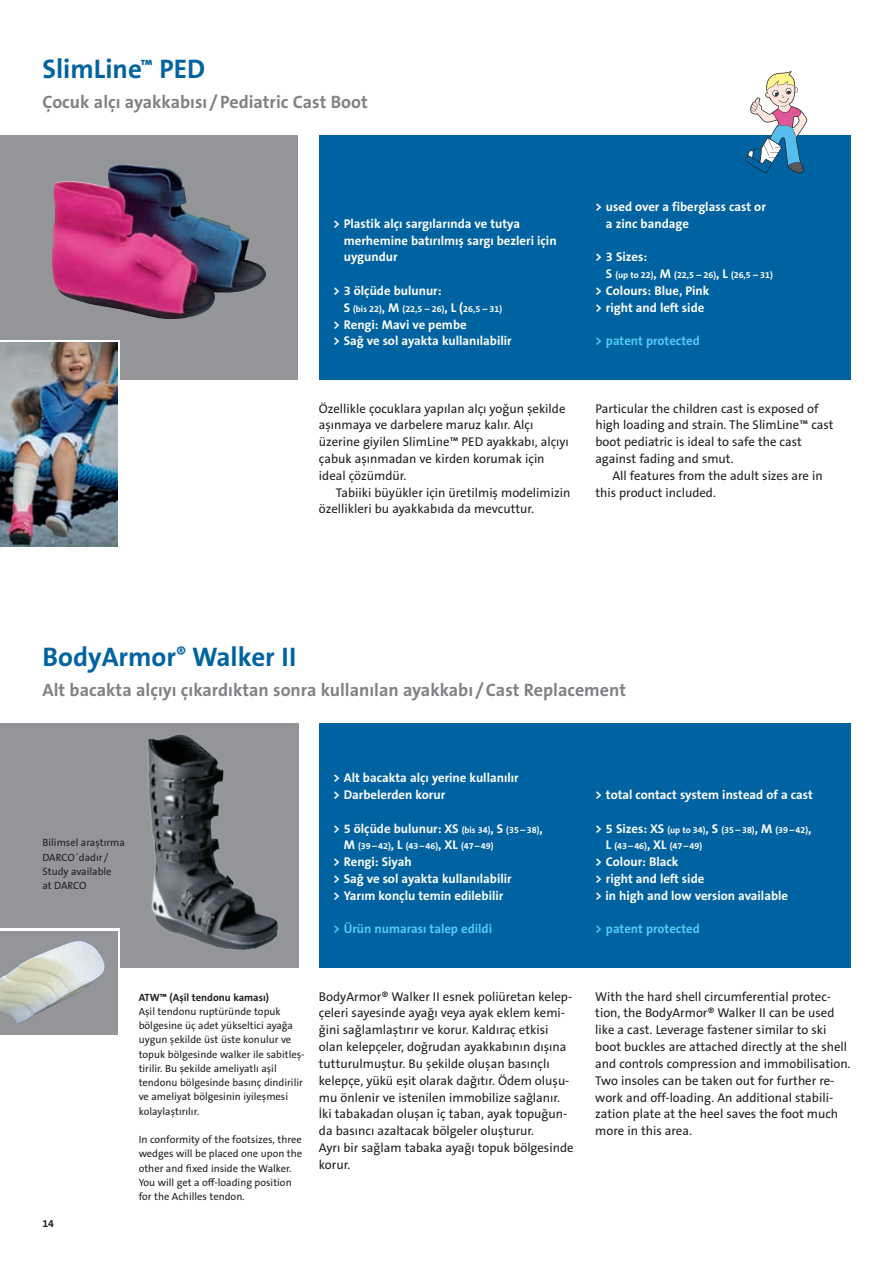
<style>
.page{position:relative;width:893px;height:1263px;background:#fff}
.page>*{position:absolute;margin:0;border:0;box-sizing:border-box;transform-origin:0 0}
.t1{font:700 27px "The Sans B Plus W7";color:#0063a1}
.t2{font:700 18px "The Sans B Plus W7";color:#808285}
.t3{font:12.75px/16.8px "The Sans B Plus W5 Plain";color:#231f20}
.t4{font:700 12.75px/16.8px "The Sans B Plus W7";color:#fff}
.t5{font:700 12.75px "The Sans B Plus W7";color:#51caf5}
.t6{font:10.5px/14.2px "The Sans B Plus W5 Plain";color:#231f20}
.t7{font:700 10.5px "The Sans B Plus W7";color:#231f20}
.t8{font:700 9px/16.8px "The Sans B Plus W7";color:#fff}
.s1{font-size:12.75px}
.s2{font-size:9px}
</style>
<div class="page">
<div style="left:319px;top:723px;width:531px;height:244px;background:#0063a1"></div>
<div style="left:0;top:723px;width:298px;height:244px;background:#939598"></div>
<div style="left:0;top:928px;width:120px;height:104px;background:linear-gradient(to right,#fff,#fff)"></div>
<div style="left:0;top:931px;width:117px;height:103px;background:#939598"></div>
<img style="left:0;top:941px;width:105px;height:83px">
<img style="left:120px;top:734px;width:173px;height:234px">
<div style="left:0;top:135px;width:298px;height:244px;background:#939598"></div>
<div style="left:319px;top:135px;width:531px;height:244px;background:#0063a1"></div>
<img style="left:52px;top:164px;width:214px;height:155px">
<svg style="left:0;top:340px;width:119px;height:106px"></svg>
<img style="left:0;top:342px;width:117px;height:205px">
<svg style="left:745px;top:71px;width:62px;height:102px"></svg>
<h1 class="t1" style="left:43px;top:52px;width:164px">SlimLine<sup>™</sup> PED</h1>
<h2 class="t2" style="left:43px;top:91px;width:327px">Çocuk alçı ayakkabısı /Pediatric Cast Boot</h2>
<p class="t4" style="left:344px;top:215px;width:214px;text-indent:-11px">&gt; Plastik alçı sargılarında ve tutya merhemine batırılmış sargı bezleri için uygundur</p>
<p class="t4" style="left:333px;top:282px;width:110px">&gt; 3 ölçüde bulunur:</p>
<p class="t8" style="left:344px;top:300px;width:160px"><span class="s1">S</span> (bis 22)<span class="s1">, M</span> (22,5 – 26)<span class="s1">, L (</span>26,5 – 31)</p>
<p class="t4" style="left:333px;top:316px;width:180px">&gt; Rengi: Mavi ve pembe<br>&gt; Sağ ve sol ayakta kullanılabilir</p>
<p class="t4" style="left:319px;top:282px;width:101px">&gt; Größen: XS – XL &gt; Farbe: Schwarz</p>
<p class="t4" style="left:319px;top:333px;width:143px">&gt; rechts und links tragbar</p>
<p class="t3" style="left:319px;top:400px;width:252px">Özellikle çocuklara yapılan alçı yoğun şekilde aşınmaya ve darbelere maruz kalır. Alçı üzerine giyilen SlimLine™ PED ayakkabı, alçıyı çabuk aşınmadan ve kirden korumak için ideal çözümdür.</p>
<p class="t3" style="left:319px;top:484px;width:253px;text-indent:17px">Tabiiki büyükler için üretilmiş modelimizin özellikleri bu ayakkabıda da mevcuttur.</p>
<p class="t4" style="left:606px;top:198px;width:161px;text-indent:-11px">&gt; used over a fiberglass cast or a zinc bandage</p>
<p class="t4" style="left:595px;top:249px;width:53px">&gt; 3 Sizes:</p>
<p class="t8" style="left:606px;top:267px;width:168px"><span class="s1">S</span> (up to 22)<span class="s1">, M</span> (22,5 – 26)<span class="s1">, L</span> (26,5 – 31)</p>
<p class="t4" style="left:595px;top:282px;width:116px">&gt; Colours: Blue, Pink &gt; right and left side</p>
<p class="t5" style="left:595px;top:333px;width:106px">&gt; patent protected</p>
<p class="t3" style="left:595px;top:400px;width:240px">Particular the children cast is exposed of high loading and strain. The SlimLine™ cast boot pediatric is ideal to safe the cast against fading and smut.</p>
<p class="t3" style="left:595px;top:467px;width:229px;text-indent:17px">All features from the adult sizes are in this product included.</p>
<h1 class="t1" style="left:43px;top:640px;width:255px">BodyArmor<sup>®</sup> Walker II</h1>
<h2 class="t2" style="left:43px;top:679px;width:585px">Alt bacakta alçıyı çıkardıktan sonra kullanılan ayakkabı /Cast Replacement</h2>
<p class="t6" style="left:43px;top:836px;width:84px">Bilimsel araştırma<br>DARCO´dadır /<br>Study available<br>at DARCO</p>
<p class="t4" style="left:333px;top:770px;width:187px">&gt; Alt bacakta alçı yerine kullanılır &gt; Darbelerden korur</p>
<p class="t4" style="left:333px;top:820px;width:211px">&gt; 5 ölçüde bulunur: XS <span class="s2">(bis 34)</span>, S <span class="s2">(35 – 38)</span>,</p>
<p class="t8" style="left:344px;top:838px;width:151px"><span class="s1">M</span> (39 –42)<span class="s1">, L</span> (43–46)<span class="s1">, XL</span> (47–49)</p>
<p class="t4" style="left:333px;top:854px;width:180px">&gt; Rengi: Siyah<br>&gt; Sağ ve sol ayakta kullanılabilir &gt; Yarım konçlu temin edilebilir</p>
<p class="t5" style="left:333px;top:921px;width:161px">&gt; Ürün numarası talep edildi</p>
<p class="t7" style="left:43px;top:1216px;width:13px">14</p>
<p class="t7" style="left:139px;top:990px;width:132px">ATW™ (Aşil tendonu kaması)</p>
<p class="t6" style="left:139px;top:1004px;width:168px">Aşil tendonu ruptüründe topuk bölgesine üç adet yükseltici ayağa uygun şekilde üst üste konulur ve topuk bölgesinde walker ile sabitleş&shy;tirilir. Bu şekilde ameliyatlı aşil tendonu bölgesinde basınç dindirilir ve ameliyat bölgesinin iyileşmesi kolaylaştırılır.</p>
<p class="t6" style="left:139px;top:1132px;width:165px">In conformity of the footsizes, three wedges will be placed one upon the other and fixed inside the Walker.<br>You will get a off-loading position for the Achilles tendon.</p>
<p class="t3" style="left:319px;top:988px;width:256px">BodyArmor® Walker II esnek poliüretan kelep&shy;çeleri sayesinde ayağı veya ayak eklem kemi&shy;ğini sağlamlaştırır ve korur. Kaldıraç etkisi olan kelepçeler, doğrudan ayakkabının dışına tutturulmuştur. Bu şekilde oluşan basınçlı kelepçe, yükü eşit olarak dağıtır. Ödem oluşu&shy;mu önlenir ve istenilen immobilize sağlanır.<br>İki tabakadan oluşan iç taban, ayak topuğun&shy;da basıncı azaltacak bölgeler oluşturur.<br>Ayrı bir sağlam tabaka ayağı topuk bölgesinde korur.</p>
<p class="t4" style="left:595px;top:786px;width:219px">&gt; total contact system instead of a cast</p>
<p class="t8" style="left:606px;top:821px;width:207px;text-indent:-11px"><span class="s1">&gt; 5 Sizes: XS</span> (up to 34)<span class="s1">, S</span> (35 – 38)<span class="s1">, M</span> (39 –42)<span class="s1">,<br>L</span> (43–46)<span class="s1">, XL</span> (47–49)</p>
<p class="t4" style="left:595px;top:854px;width:194px">&gt; Colour: Black<br>&gt; right and left side<br>&gt; in high and low version available</p>
<p class="t5" style="left:595px;top:921px;width:106px">&gt; patent protected</p>
<p class="t3" style="left:595px;top:988px;width:257px">With the hard shell circumferential protec&shy;tion, the BodyArmor® Walker II can be used like a cast. Leverage fastener similar to ski boot buckles are attached directly at the shell and controls compression and immobilisation.<br>Two insoles can be taken out for further re&shy;work and off-loading. An additional stabili&shy;zation plate at the heel saves the foot much more in this area.</p>
</div>
